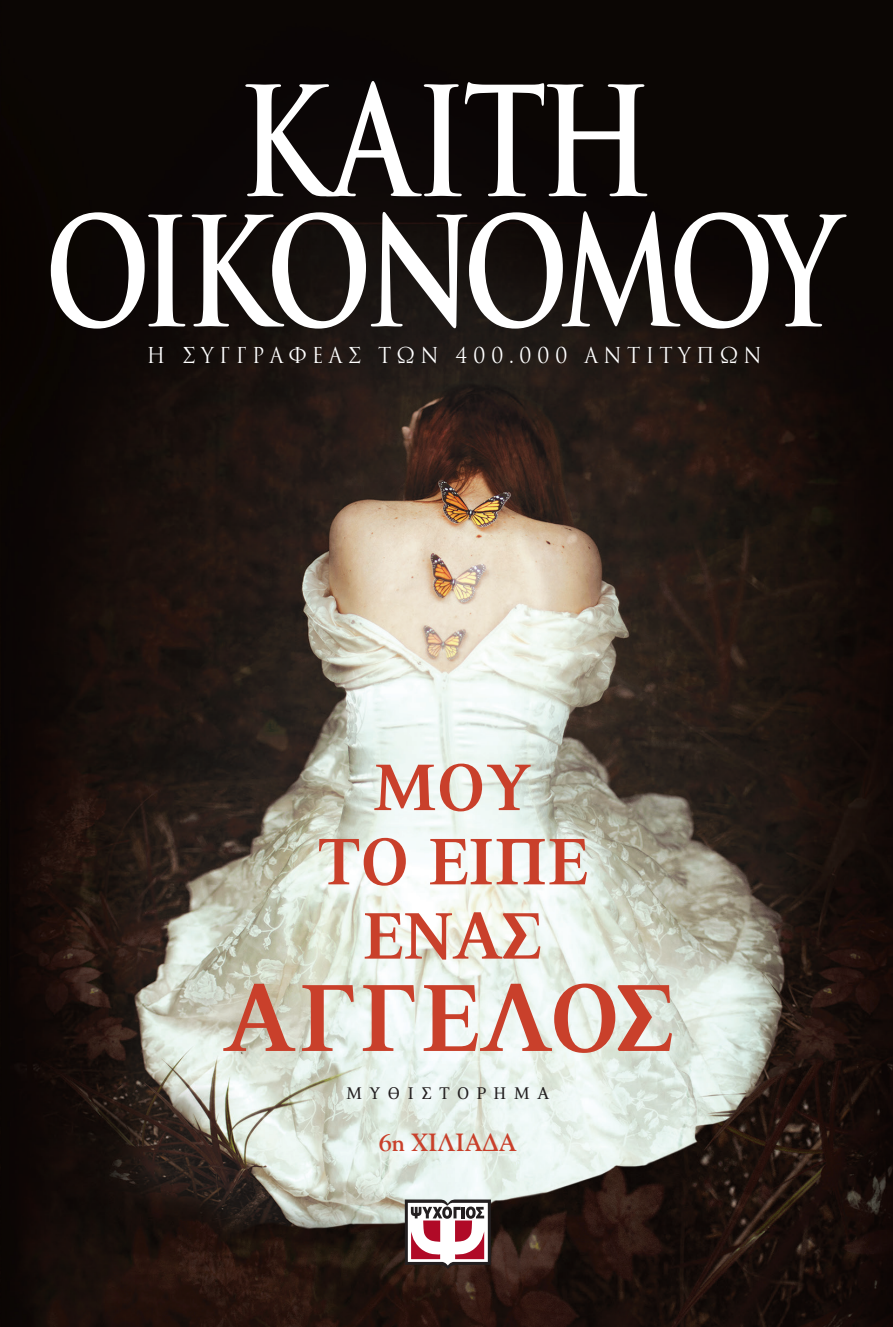
<style>
.page{position:relative;width:893px;height:1327px;background:#fff}
.page>*{position:absolute;margin:0;border:0;box-sizing:border-box;transform-origin:0 0}
.t1{font:700 148.28px/130.3px "Trajan Greek";letter-spacing:-.06em;color:#fff;text-align:center;scale:.79 1}
.t2{font:700 107.55px "PF Press";letter-spacing:.03em;color:#c9402b}
.t3{font:700 74.25px/74.2px "PF Press";color:#c9402b;text-align:center}
.t4{font:700 24.75px "Goudy MT Hel";letter-spacing:-.01em;color:#c9402b;scale:.96 1}
.t5{font:21.38px "Trajan Greek";letter-spacing:.28em;color:#fff;scale:.9 1}
.t6{font:19.12px "PF Press";letter-spacing:.395em;color:#231f20}
</style>
<div class="page">
<img style="left:0;top:0;width:893px;height:1327px">
<svg style="left:405px;top:1199px;width:86px;height:70px"></svg>
<p class="t1" style="left:45px;top:77px;width:1009px">ΚΑΙΤΗ<br>ΟΙΚΟΝΟΜΟΥ</p>
<p class="t5" style="left:147px;top:343px;width:685px">η συγγραφεασ των 400.000 αντιτυπων</p>
<p class="t3" style="left:318px;top:751px;width:271px">MOY<br>tO eιπε ενασ</p>
<p class="t2" style="left:224px;top:964px;width:453px">αγγελοσ</p>
<p class="t6" style="left:346px;top:1083px;width:204px">ΜΥΘΙΣΤΟΡΗΜΑ</p>
<p class="t4" style="left:379px;top:1127px;width:145px">6η ΧΙΛΙΑΔΑ</p>
</div>
